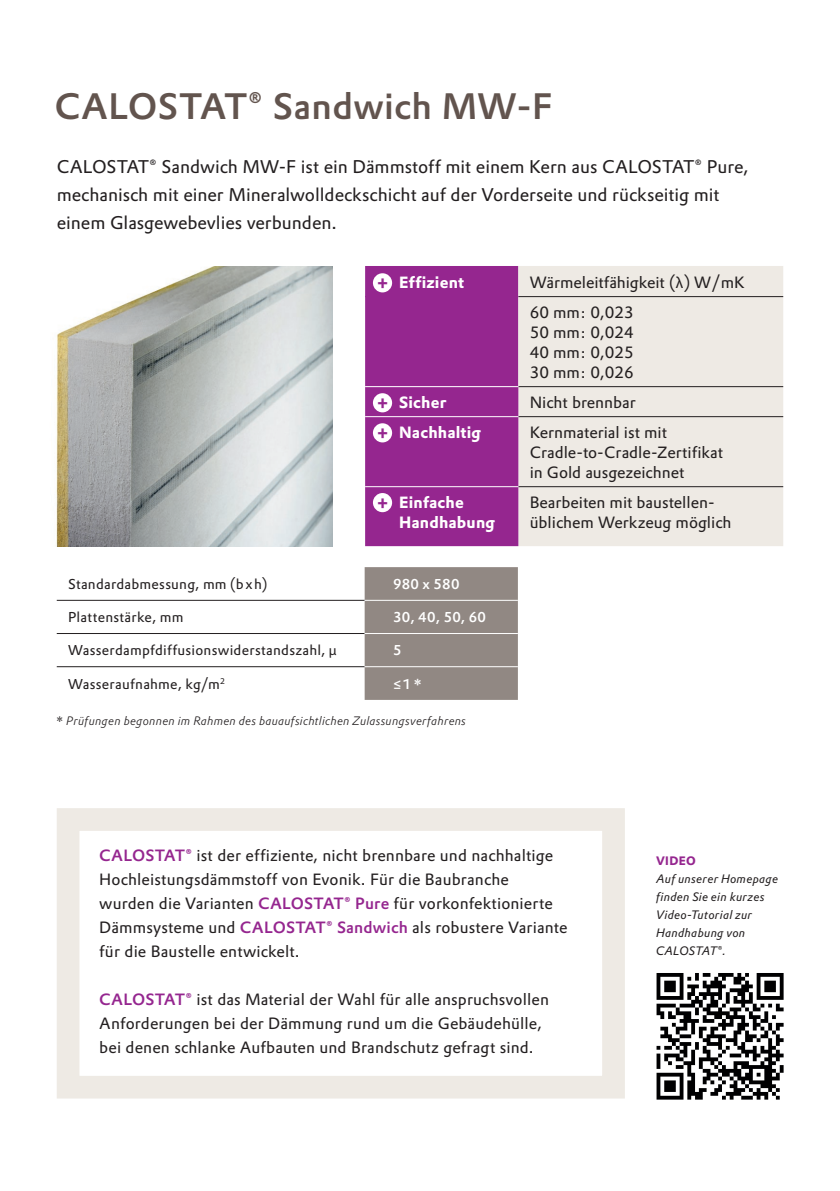
<style>
.page{position:relative;width:840px;height:1191px;background:#fff}
.page>*{position:absolute;margin:0;border:0;box-sizing:border-box;transform-origin:0 0}
.t1{font:500 36px "Evonik Prokyon";letter-spacing:.005em;color:#62544e}
.t2{font:700 19.6px/30px "Evonik Prokyon";color:#95268f}
.t3{font:18px/28px "Evonik Prokyon";color:#231f20}
.t4{font:16px/24px "Evonik Prokyon";letter-spacing:.01em;color:#231f20}
.t5{font:700 16px/20px "Evonik Prokyon";letter-spacing:.01em;color:#fff}
.t6{font:14px "Evonik Prokyon";letter-spacing:.02em;color:#231f20}
.t7{font:500 14px "Evonik Prokyon";letter-spacing:.025em;color:#fff}
.t8{font:italic 12px/18px "Evonik Prokyon";letter-spacing:.02em;color:#231f20}
.t9{font:italic 300 12px "Evonik Prokyon";letter-spacing:.015em;color:#231f20}
.t10{font:700 12px "Evonik Prokyon";letter-spacing:.03em;color:#95268f}
.s1{font-family:"Myriad Pro"}
.s2{font-style:normal}
.s3{font-weight:500;color:#95268f}
</style>
<div class="page">
<div style="left:57px;top:808px;width:567px;height:290px;background:#fff;border:23px solid #eeeae4"></div>
<img style="left:56px;top:266px;width:277px;height:280px">
<div style="left:364px;top:567px;width:153px;height:133px;background:#918883"></div>
<hr style="left:57px;top:600px;width:307px;height:1px;background:#231f20">
<hr style="left:57px;top:633px;width:307px;height:1px;background:#231f20">
<hr style="left:57px;top:666px;width:307px;height:1px;background:#231f20">
<hr style="left:364px;top:600px;width:153px;height:1px;background:#fff">
<hr style="left:364px;top:633px;width:153px;height:1px;background:#fff">
<hr style="left:364px;top:666px;width:153px;height:1px;background:#fff">
<div style="left:518px;top:266px;width:264px;height:280px;background:#eeeae4"></div>
<div style="left:365px;top:266px;width:153px;height:280px;background:#95268f"></div>
<hr style="left:518px;top:486px;width:264px;height:1px;background:#231f20">
<hr style="left:518px;top:296px;width:264px;height:1px;background:#231f20">
<hr style="left:365px;top:296px;width:153px;height:1px;background:#95268f">
<hr style="left:518px;top:386px;width:264px;height:1px;background:#231f20">
<hr style="left:518px;top:416px;width:264px;height:1px;background:#231f20">
<hr style="left:365px;top:416px;width:153px;height:1px;background:#fff">
<hr style="left:365px;top:486px;width:153px;height:1px;background:#fff">
<hr style="left:365px;top:386px;width:153px;height:1px;background:#fff">
<div style="left:373px;top:273px;width:19px;height:19px;background:#fff;border-radius:50%"></div>
<div style="left:373px;top:393px;width:19px;height:19px;background:#fff;border-radius:50%"></div>
<div style="left:373px;top:423px;width:19px;height:19px;background:#fff;border-radius:50%"></div>
<div style="left:373px;top:493px;width:19px;height:19px;background:#fff;border-radius:50%"></div>
<img style="left:656px;top:973px;width:128px;height:127px">
<h1 class="t1" style="left:54px;top:77px;width:499px">CALOSTAT® Sandwich MW-F</h1>
<p class="t3" style="left:57px;top:151px;width:693px">CALOSTAT® Sandwich MW-F ist ein Dämmstoff mit einem Kern aus CALOSTAT® Pure, mechanisch mit einer Mineralwolldeckschicht auf der Vorderseite und rückseitig mit einem Glasgewebevlies verbunden.</p>
<p class="t2" style="left:376px;top:265px;width:13px">+</p>
<p class="t2" style="left:376px;top:385px;width:13px">+ +</p>
<p class="t2" style="left:376px;top:485px;width:13px">+</p>
<p class="t5" style="left:399px;top:271px;width:66px">Effizient</p>
<p class="t4" style="left:529px;top:266px;width:216px;line-height:30px">Wärmeleitfähigkeit (<span class="s1">λ</span>) W/mK<br>60 mm: 0,023</p>
<p class="t4" style="left:529px;top:321px;width:105px;line-height:20px;text-align:justify">50 mm: 0,024<br>40 mm: 0,025<br>30 mm: 0,026</p>
<p class="t5" style="left:399px;top:391px;width:49px">Sicher</p>
<p class="t4" style="left:529px;top:389px;width:107px">Nicht brennbar</p>
<p class="t5" style="left:399px;top:421px;width:83px">Nachhaltig</p>
<p class="t4" style="left:529px;top:421px;width:195px;line-height:20px">Kernmaterial ist mit<br>Cradle-to-Cradle-Zertifikat in Gold ausgezeichnet</p>
<p class="t5" style="left:399px;top:491px;width:97px">Einfache<br>Handhabung</p>
<p class="t4" style="left:529px;top:491px;width:203px;line-height:20px">Bearbeiten mit baustellen&shy;üblichem Werkzeug möglich</p>
<p class="t6" style="left:68px;top:573px;width:200px">Standardabmessung, mm (bxh)</p>
<p class="t7" style="left:393px;top:573px;width:68px">980 x 580</p>
<p class="t6" style="left:68px;top:606px;width:117px">Plattenstärke, mm</p>
<p class="t7" style="left:393px;top:606px;width:94px">30, 40, 50, 60</p>
<p class="t6" style="left:68px;top:639px;width:270px">Wasserdampfdiffusionswiderstandszahl, <span class="s1">μ</span></p>
<p class="t7" style="left:393px;top:639px;width:10px">5</p>
<p class="t6" style="left:68px;top:673px;width:158px">Wasseraufnahme, kg/m<sup>2</sup></p>
<p class="t7" style="left:393px;top:672px;width:30px">≤1*</p>
<p class="t9" style="left:56px;top:711px;width:411px"><span class="s2">*</span> Prüfungen begonnen im Rahmen des bauaufsichtlichen Zulassungsverfahrens</p>
<p class="t4" style="left:99px;top:842px;width:469px"><span class="s3">CALOSTAT®</span> ist der effiziente, nicht brennbare und nachhaltige Hochleistungsdämmstoff von Evonik. Für die Baubranche wurden die Varianten <span class="s3">CALOSTAT® Pure</span> für vorkonfektionierte Dämmsysteme und <span class="s3">CALOSTAT® Sandwich</span> als robustere Variante für die Baustelle entwickelt.</p>
<p class="t4" style="left:99px;top:986px;width:451px"><span class="s3">CALOSTAT®</span> ist das Material der Wahl für alle anspruchsvollen<br>Anforderungen bei der Dämmung rund um die Gebäudehülle, bei denen schlanke Aufbauten und Brandschutz gefragt sind.</p>
<p class="t10" style="left:655px;top:851px;width:41px">VIDEO</p>
<p class="t8" style="left:655px;top:869px;width:123px">Auf unserer Homepage finden Sie ein kurzes<br>Video-Tutorial zur<br>Handhabung von<br>CALOSTAT®.</p>
</div>
